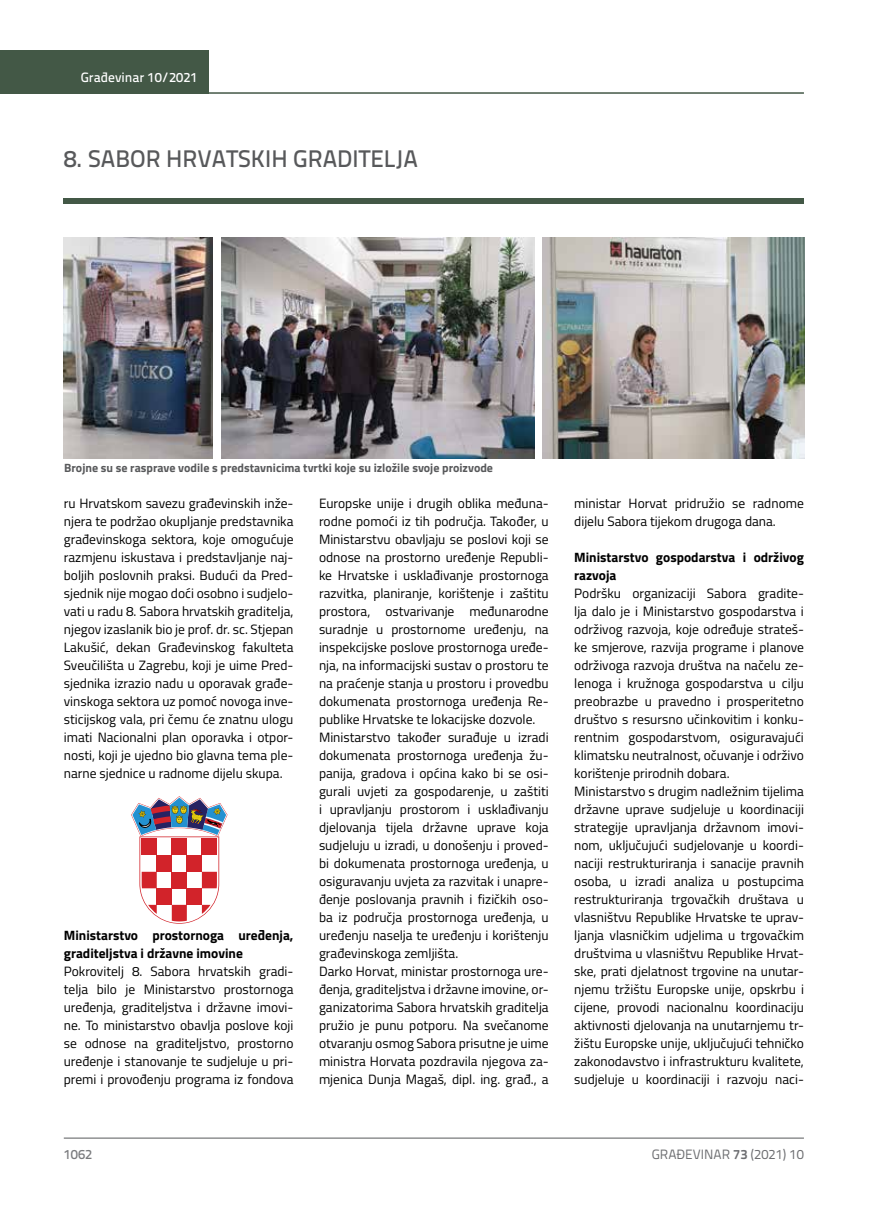
<style>
.page{position:relative;width:872px;height:1212px;background:#fff}
.page>*{position:absolute;margin:0;border:0;box-sizing:border-box;transform-origin:0 0}
.t1{font:500 24px "Titillium Text 22 L";color:#58595b}
.t2{font:13.5px/18px "Titillium";color:#000}
.t3{font:700 13.5px/18px "Titillium";color:#000}
.t4{font:13.5px "Titillium Text 22 L";color:#6d6e71}
.t5{font:500 13.5px "Titillium Text 22 L";color:#fff}
.t6{font:500 13.5px "Titillium Text 22 L";color:#797a7d}
.t7{font:700 12px "Titillium";color:#58595b}
.s1{font-weight:700}
</style>
<div class="page">
<div style="left:0;top:50px;width:208px;height:44px;background:#435846"></div>
<hr style="left:0;top:92px;width:804px;height:2px;background:#435846">
<hr style="left:64px;top:1138px;width:740px;height:1px;background:#58595b">
<div style="left:64px;top:198px;width:740px;height:5px;background:#435846"></div>
<img style="left:542px;top:238px;width:262px;height:220px">
<img style="left:63px;top:238px;width:150px;height:220px">
<img style="left:221px;top:238px;width:313px;height:220px">
<svg style="left:131px;top:796px;width:96px;height:128px"></svg>
<p class="t5" style="left:81px;top:67px;width:118px">Građevinar 10/2021</p>
<h1 class="t1" style="left:64px;top:140px;width:356px">8. SABOR HRVATSKIH GRADITELJA</h1>
<p class="t7" style="left:64px;top:458px;width:430px">Brojne su se rasprave vodile s predstavnicima tvrtki koje su izložile svoje proizvode</p>
<p class="t2" style="left:64px;top:493px;width:231px;text-align:justify">ru Hrvatskom savezu građevinskih inže&shy;njera te podržao okupljanje predstavnika građevinskoga sektora, koje omogućuje razmjenu iskustava i predstavljanje naj&shy;boljih poslovnih praksi. Budući da Pred&shy;sjednik nije mogao doći osobno i sudjelo&shy;vati u radu 8. Sabora hrvatskih graditelja, njegov izaslanik bio je prof. dr. sc. Stjepan Lakušić, dekan Građevinskog fakulteta Sveučilišta u Zagrebu, koji je uime Pred&shy;sjednika izrazio nadu u oporavak građe&shy;vinskoga sektora uz pomoć novoga inve&shy;sticijskog vala, pri čemu će znatnu ulogu imati Nacionalni plan oporavka i otpor&shy;nosti, koji je ujedno bio glavna tema ple&shy;narne sjednice u radnome dijelu skupa.</p>
<p class="t3" style="left:64px;top:926px;width:231px">Ministarstvo prostornoga uređenja, graditeljstva i državne imovine</p>
<p class="t2" style="left:64px;top:962px;width:231px;text-align:justify">Pokrovitelj 8. Sabora hrvatskih gradi&shy;telja bilo je Ministarstvo prostornoga uređenja, graditeljstva i državne imovi&shy;ne. To ministarstvo obavlja poslove koji se odnose na graditeljstvo, prostorno uređenje i stanovanje te sudjeluje u pri&shy;premi i provođenju programa iz fondova</p>
<p class="t2" style="left:319px;top:493px;width:231px">Europske unije i drugih oblika međuna&shy;rodne pomoći iz tih područja. Također, u Ministarstvu obavljaju se poslovi koji se odnose na prostorno uređenje Republi&shy;ke Hrvatske i usklađivanje prostornoga razvitka, planiranje, korištenje i zaštitu prostora, ostvarivanje međunarodne suradnje u prostornome uređenju, na inspekcijske poslove prostornoga uređe&shy;nja, na informacijski sustav o prostoru te na praćenje stanja u prostoru i provedbu dokumenata prostornoga uređenja Re&shy;publike Hrvatske te lokacijske dozvole.<br>Ministarstvo također surađuje u izradi dokumenata prostornoga uređenja žu&shy;panija, gradova i općina kako bi se osi&shy;gurali uvjeti za gospodarenje, u zaštiti i upravljanju prostorom i usklađivanju djelovanja tijela državne uprave koja sudjeluju u izradi, u donošenju i proved&shy;bi dokumenata prostornoga uređenja, u osiguravanju uvjeta za razvitak i unapre&shy;đenje poslovanja pravnih i fizičkih oso&shy;ba iz područja prostornoga uređenja, u uređenju naselja te uređenju i korištenju građevinskoga zemljišta.<br>Darko Horvat, ministar prostornoga ure&shy;đenja, graditeljstva i državne imovine, or&shy;ganizatorima Sabora hrvatskih graditelja pružio je punu potporu. Na svečanome otvaranju osmog Sabora prisutne je uime ministra Horvata pozdravila njegova za&shy;mjenica Dunja Magaš, dipl. ing. građ., a</p>
<p class="t2" style="left:574px;top:493px;width:231px">ministar Horvat pridružio se radnome dijelu Sabora tijekom drugoga dana.</p>
<p class="t3" style="left:574px;top:547px;width:231px">Ministarstvo gospodarstva i održivog razvoja</p>
<p class="t2" style="left:574px;top:583px;width:231px">Podršku organizaciji Sabora gradite&shy;lja dalo je i Ministarstvo gospodarstva i održivog razvoja, koje određuje strateš&shy;ke smjerove, razvija programe i planove održivoga razvoja društva na načelu ze&shy;lenoga i kružnoga gospodarstva u cilju preobrazbe u pravedno i prosperitetno društvo s resursno učinkovitim i konku&shy;rentnim gospodarstvom, osiguravajući klimatsku neutralnost, očuvanje i održivo korištenje prirodnih dobara.<br>Ministarstvo s drugim nadležnim tijelima državne uprave sudjeluje u koordinaciji strategije upravljanja državnom imovi&shy;nom, uključujući sudjelovanje u koordi&shy;naciji restrukturiranja i sanacije pravnih osoba, u izradi analiza u postupcima restrukturiranja trgovačkih društava u vlasništvu Republike Hrvatske te uprav&shy;ljanja vlasničkim udjelima u trgovačkim društvima u vlasništvu Republike Hrvat&shy;ske, prati djelatnost trgovine na unutar&shy;njemu tržištu Europske unije, opskrbu i cijene, provodi nacionalnu koordinaciju aktivnosti djelovanja na unutarnjemu tr&shy;žištu Europske unije, uključujući tehničko zakonodavstvo i infrastrukturu kvalitete, sudjeluje u koordinaciji i razvoju naci-</p>
<p class="t6" style="left:64px;top:1144px;width:30px">1062</p>
<p class="t4" style="left:652px;top:1144px;width:154px">GRAĐEVINAR <span class="s1">73</span> (2021) 10</p>
</div>
